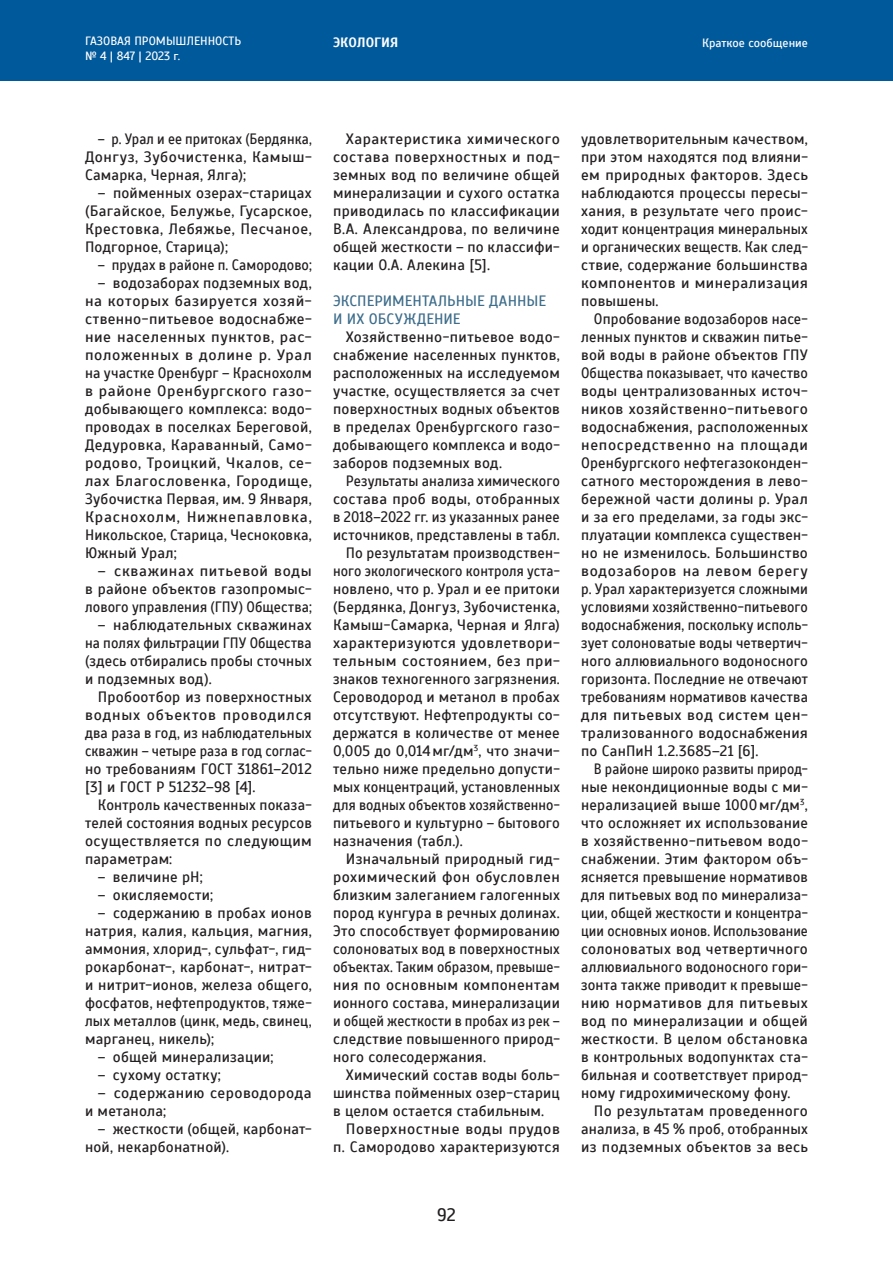
<style>
.page{position:relative;width:893px;height:1263px;background:#fff}
.page>*{position:absolute;margin:0;border:0;box-sizing:border-box;transform-origin:0 0}
.t1{font:18px "Scada";color:#231f20}
.text-main{font:15px/18px "Scada";letter-spacing:.015em;color:#231f20;text-align:justify}
.text-main-2{font:15px/18px "Scada";letter-spacing:.015em;color:#231f20;text-align:justify;scale:.96 1}
.text-main-3{font:15px/18px "Scada";letter-spacing:.015em;color:#231f20;text-align:justify;scale:.91 1}
.text-main-4{font:15px/18px "Scada";letter-spacing:.015em;color:#231f20;text-align:justify;scale:.95 1}
.text-main-5{font:15px/18px "Scada";letter-spacing:.015em;color:#231f20;text-align:justify;scale:.92 1}
.podzag_нов{font:15px/18px "Scada";letter-spacing:.005em;color:#3e6d8b}
.text-main-6{font:15px "Scada";letter-spacing:.015em;color:#231f20;scale:.94 1}
.t2{font:700 13.5px "Scada";color:#fff}
.t3{font:12px/14.4px "Scada";color:#fff}
</style>
<div class="page">
<div style="left:0;top:0;width:893px;height:81px;background:#00599b"></div>
<p class="t3" style="left:85px;top:34px;width:158px">ГАЗОВАЯ ПРОМЫШЛЕННОСТЬ № 4 | 847 | 2023 г.</p>
<p class="t2" style="left:333px;top:34px;width:67px">ЭКОЛОГИЯ</p>
<p class="t3" style="left:702px;top:36px;width:107px">Краткое сообщение</p>
<p class="text-main-5" style="left:85px;top:130px;width:248px;text-indent:13px">– р. Урал и ее притоках (Бердянка, Донгуз, Зубочистенка, Камыш-Самарка, Черная, Ялга);</p>
<p class="text-main" style="left:85px;top:184px;width:228px;text-indent:13px">– пойменных озерах-старицах (Багайское, Белужье, Гусарское, Крестовка, Лебяжье, Песчаное, Подгорное, Старица);</p>
<p class="text-main-6" style="left:98px;top:256px;width:229px">– прудах в районе п. Самородово;</p>
<p class="text-main" style="left:85px;top:274px;width:228px;text-indent:13px">– водозаборах подземных вод, на которых базируется хозяй&shy;ственно-питьевое водоснабже&shy;ние населенных пунктов, рас&shy;положенных в долине р. Урал на участке Оренбург – Краснохолм в районе Оренбургского газо&shy;добывающего комплекса: водо&shy;проводах в поселках Береговой, Дедуровка, Караванный, Само&shy;родово, Троицкий, Чкалов, се&shy;лах Благословенка, Городище, Зубочистка Первая, им. 9 Января, Краснохолм, Нижнепавловка, Никольское, Старица, Чесноковка, Южный Урал;</p>
<p class="text-main" style="left:85px;top:562px;width:228px;text-indent:13px">– скважинах питьевой воды в районе объектов газопромыс&shy;лового управления (ГПУ) Общества;</p>
<p class="text-main" style="left:85px;top:616px;width:228px;text-indent:13px">– наблюдательных скважинах на полях фильтрации ГПУ Общества (здесь отбирались пробы сточных и подземных вод).</p>
<p class="text-main" style="left:85px;top:688px;width:228px;text-indent:13px">Пробоотбор из поверхностных водных объектов проводился два раза в год, из наблюдательных скважин – четыре раза в год соглас&shy;но требованиям ГОСТ 31861–2012 [3] и ГОСТ Р 51232–98 [4].</p>
<p class="text-main" style="left:85px;top:796px;width:228px;text-indent:13px">Контроль качественных показа&shy;телей состояния водных ресурсов осуществляется по следующим параметрам:</p>
<p class="text-main" style="left:98px;top:868px;width:106px">– величине рН;</p>
<p class="text-main" style="left:98px;top:886px;width:117px">– окисляемости;</p>
<p class="text-main" style="left:85px;top:904px;width:228px;text-indent:13px">– содержанию в пробах ионов натрия, калия, кальция, магния, аммония, хлорид-, сульфат-, гид&shy;рокарбонат-, карбонат-, нитрат&shy;и нитрит-ионов, железа общего, фосфатов, нефтепродуктов, тяже&shy;лых металлов (цинк, медь, свинец, марганец, никель);</p>
<p class="text-main" style="left:98px;top:1048px;width:177px">– общей минерализации;</p>
<p class="text-main" style="left:98px;top:1066px;width:125px">– сухому остатку;</p>
<p class="text-main" style="left:85px;top:1084px;width:228px;text-indent:13px">– содержанию сероводорода и метанола;</p>
<p class="text-main" style="left:85px;top:1120px;width:228px;text-indent:13px">– жесткости (общей, карбонат&shy;ной, некарбонатной).</p>
<p class="text-main" style="left:333px;top:130px;width:228px;text-indent:13px">Характеристика химического состава поверхностных и под&shy;земных вод по величине общей минерализации и сухого остатка приводилась по классификации В.А. Александрова, по величине общей жесткости – по классифи&shy;кации О.А. Алекина [5].</p>
<p class="podzag_нов" style="left:333px;top:292px;width:215px">ЭКСПЕРИМЕНТАЛЬНЫЕ ДАННЫЕ<br>И ИХ ОБСУЖДЕНИЕ</p>
<p class="text-main" style="left:333px;top:328px;width:228px;text-indent:13px">Хозяйственно-питьевое водо&shy;снабжение населенных пунктов, расположенных на исследуемом участке, осуществляется за счет поверхностных водных объектов в пределах Оренбургского газо&shy;добывающего комплекса и водо&shy;заборов подземных вод.</p>
<p class="text-main-4" style="left:333px;top:472px;width:240px;text-indent:13px">Результаты анализа химического состава проб воды, отобранных в 2018–2022 гг. из указанных ранее источников, представлены в табл.</p>
<p class="text-main" style="left:333px;top:544px;width:228px;text-indent:13px">По результатам производствен&shy;ного экологического контроля уста&shy;новлено, что р. Урал и ее притоки (Бердянка, Донгуз, Зубочистенка, Камыш-Самарка, Черная и Ялга) характеризуются удовлетвори&shy;тельным состоянием, без при&shy;знаков техногенного загрязнения.<br>Сероводород и метанол в пробах отсутствуют. Нефтепродукты со&shy;держатся в количестве от менее 0,005 до 0,014мг/дм<sup>3</sup>, что значи&shy;тельно ниже предельно допусти&shy;мых концентраций, установленных для водных объектов хозяйственно&shy;питьевого и культурно – бытового назначения (табл.).</p>
<p class="text-main" style="left:333px;top:850px;width:228px;text-indent:13px">Изначальный природный гид&shy;рохимический фон обусловлен близким залеганием галогенных пород кунгура в речных долинах.<br>Это способствует формированию солоноватых вод в поверхностных объектах. Таким образом, превыше&shy;ния по основным компонентам ионного состава, минерализации и общей жесткости в пробах из рек – следствие повышенного природ&shy;ного солесодержания.</p>
<p class="text-main" style="left:333px;top:1066px;width:228px;text-indent:13px">Химический состав воды боль&shy;шинства пойменных озер-стариц в целом остается стабильным.</p>
<p class="text-main" style="left:333px;top:1120px;width:228px;text-align:right">Поверхностные воды прудов п. Самородово характеризуются</p>
<p class="t1" style="left:437px;top:1204px;width:20px">92</p>
<p class="text-main" style="left:581px;top:130px;width:228px">удовлетворительным качеством, при этом находятся под влияни&shy;ем природных факторов. Здесь наблюдаются процессы пересы&shy;хания, в результате чего проис&shy;ходит концентрация минеральных и органических веществ. Как след&shy;ствие, содержание большинства компонентов и минерализация повышены.</p>
<p class="text-main-2" style="left:581px;top:310px;width:238px;text-indent:13px">Опробование водозаборов насе&shy;ленных пунктов и скважин питье&shy;вой воды в районе объектов ГПУ Общества показывает, что качество воды централизованных источ&shy;ников хозяйственно-питьевого водоснабжения, расположенных непосредственно на площади Оренбургского нефтегазоконден&shy;сатного месторождения в лево&shy;бережной части долины р. Урал и за его пределами, за годы экс&shy;плуатации комплекса существен&shy;но не изменилось. Большинство водозаборов на левом берегу р. Урал характеризуется сложными условиями хозяйственно-питьевого водоснабжения, поскольку исполь&shy;зует солоноватые воды четвертич&shy;ного аллювиального водоносного горизонта. Последние не отвечают требованиям нормативов качества для питьевых вод систем цен&shy;трализованного водоснабжения по СанПиН 1.2.3685–21 [6].</p>
<p class="text-main-3" style="left:581px;top:760px;width:251px;text-indent:13px">В районе широко развиты природ&shy;ные некондиционные воды с ми&shy;нерализацией выше 1000мг/дм<sup>3</sup>, что осложняет их использование в хозяйственно-питьевом водо&shy;снабжении. Этим фактором объ&shy;ясняется превышение нормативов для питьевых вод по минерализа&shy;ции, общей жесткости и концентра&shy;ции основных ионов. Использование солоноватых вод четвертичного аллювиального водоносного гори&shy;зонта также приводит к превыше&shy;нию нормативов для питьевых вод по минерализации и общей жесткости. В целом обстановка в контрольных водопунктах ста&shy;бильная и соответствует природ&shy;ному гидрохимическому фону.</p>
<p class="text-main" style="left:581px;top:1102px;width:228px;text-indent:13px">По результатам проведенного анализа, в 45 % проб, отобранных из подземных объектов за весь</p>
</div>
